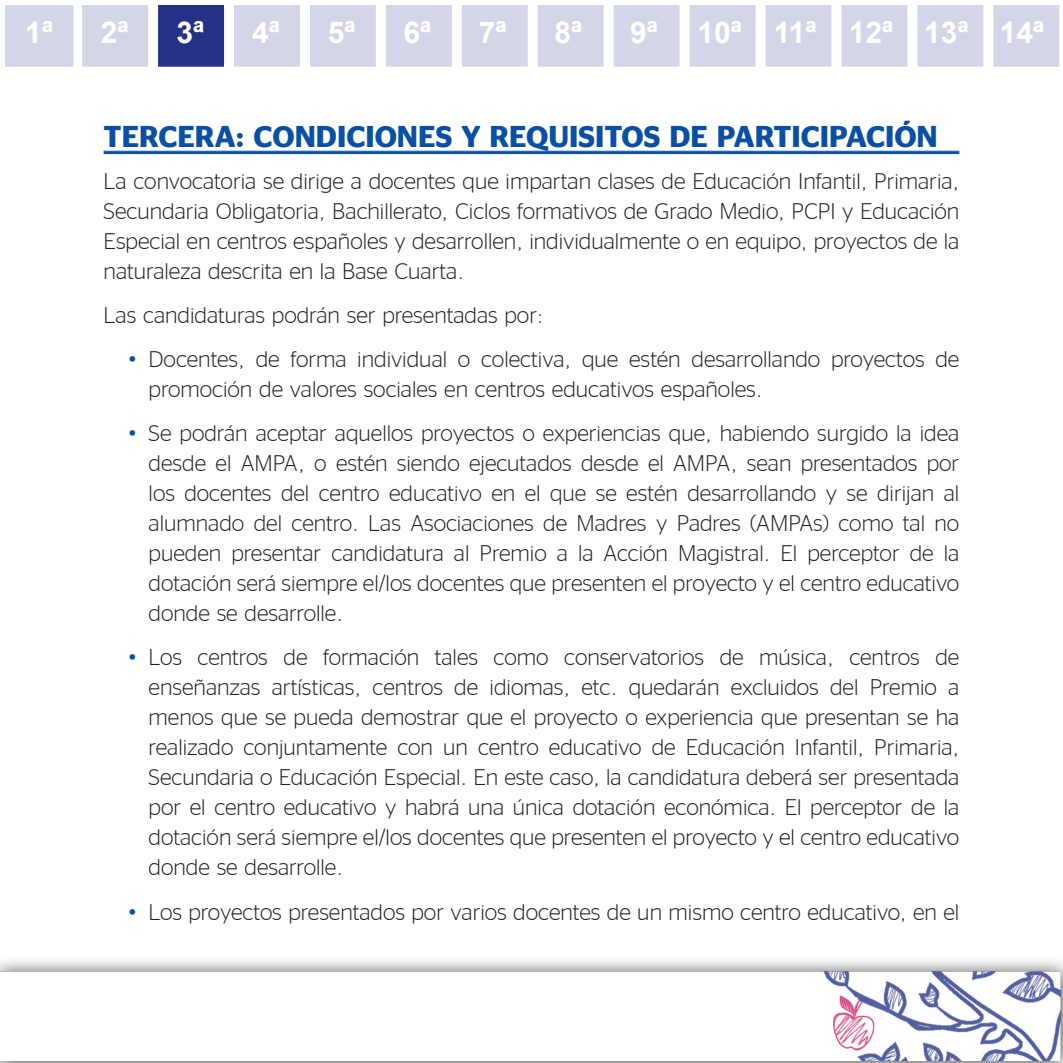
<style>
.page{position:relative;width:1063px;height:1063px;background:#fff}
.page>*{position:absolute;margin:0;border:0;box-sizing:border-box;transform-origin:0 0}
.Subtítulo_granate{font:700 30px "BBVA Office";color:#094fa4}
.t1{font:700 30px "Arial";color:#fff}
.Viñetas_-_dentro{font:300 22.5px/30px "BBVA Office";color:#231f20;text-align:justify}
.Cuerpo{font:300 22.5px/30px "BBVA Office";color:#231f20;text-align:justify}
.s1{font-family:"Arial";font-weight:400;color:#094fa4}
</style>
<div class="page">
<img style="left:0;top:960px;width:1063px;height:103px">
<hr style="left:104px;top:151px;width:855px;height:1px;background:#094fa4">
<hr style="left:104px;top:152px;width:855px;height:2px;background:#094fa4">
<div style="left:77px;top:0;width:76px;height:72px;background:#d4d6e7;border:5px solid #fff"></div>
<div style="left:156px;top:3px;width:71px;height:66px;background:#243286"></div>
<div style="left:153px;top:0;width:76px;height:72px;border:5px solid #fff"></div>
<div style="left:229px;top:0;width:76px;height:72px;background:#d4d6e7;border:5px solid #fff"></div>
<div style="left:0;top:0;width:78px;height:72px;background:#d4d6e7;border:5px solid #fff"></div>
<div style="left:305px;top:0;width:76px;height:72px;background:#d4d6e7;border:5px solid #fff"></div>
<div style="left:381px;top:0;width:76px;height:72px;background:#d4d6e7;border:5px solid #fff"></div>
<div style="left:457px;top:0;width:76px;height:72px;background:#d4d6e7;border:5px solid #fff"></div>
<div style="left:533px;top:0;width:76px;height:72px;background:#d4d6e7;border:5px solid #fff"></div>
<div style="left:609px;top:0;width:76px;height:72px;background:#d4d6e7;border:5px solid #fff"></div>
<div style="left:685px;top:0;width:76px;height:72px;background:#d4d6e7;border:5px solid #fff"></div>
<div style="left:761px;top:0;width:75px;height:72px;background:#d4d6e7;border:5px solid #fff"></div>
<div style="left:836px;top:0;width:76px;height:72px;background:#d4d6e7;border:5px solid #fff"></div>
<div style="left:912px;top:0;width:76px;height:72px;background:#d4d6e7;border:5px solid #fff"></div>
<div style="left:988px;top:0;width:75px;height:72px;background:#d4d6e7;border:5px solid #fff"></div>
<p class="t1" style="left:25px;top:13px;width:29px">1ª</p>
<p class="t1" style="left:101px;top:13px;width:29px">2ª</p>
<p class="t1" style="left:177px;top:13px;width:29px">3ª</p>
<p class="t1" style="left:252px;top:13px;width:29px">4ª</p>
<p class="t1" style="left:328px;top:13px;width:29px">5ª</p>
<p class="t1" style="left:403px;top:13px;width:29px">6ª</p>
<p class="t1" style="left:479px;top:13px;width:29px">7ª</p>
<p class="t1" style="left:555px;top:13px;width:29px">8ª</p>
<p class="t1" style="left:630px;top:13px;width:29px">9ª</p>
<p class="t1" style="left:697px;top:13px;width:46px">10ª</p>
<p class="t1" style="left:774px;top:13px;width:44px">11ª</p>
<p class="t1" style="left:849px;top:13px;width:46px">12ª</p>
<p class="t1" style="left:924px;top:13px;width:46px">13ª</p>
<p class="t1" style="left:1000px;top:13px;width:46px">14ª</p>
<p class="Subtítulo_granate" style="left:104px;top:119px;width:836px">TERCERA: CONDICIONES Y REQUISITOS DE PARTICIPACIÓN</p>
<p class="Cuerpo" style="left:104px;top:165px;width:857px">La convocatoria se dirige a docentes que impartan clases de Educación Infantil, Primaria, Secundaria Obligatoria, Bachillerato, Ciclos formativos de Grado Medio, PCPI y Educación Especial en centros españoles y desarrollen, individualmente o en equipo, proyectos de la naturaleza descrita en la Base Cuarta.</p>
<p class="Cuerpo" style="left:104px;top:300px;width:441px">Las candidaturas podrán ser presentadas por:</p>
<p class="Viñetas_-_dentro" style="left:149px;top:344px;width:812px;text-indent:-20px"><span class="s1">•</span> Docentes, de forma individual o colectiva, que estén desarrollando proyectos de promoción de valores sociales en centros educativos españoles.</p>
<p class="Viñetas_-_dentro" style="left:149px;top:418px;width:812px;text-indent:-20px"><span class="s1">•</span> Se podrán aceptar aquellos proyectos o experiencias que, habiendo surgido la idea desde el AMPA, o estén siendo ejecutados desde el AMPA, sean presentados por los docentes del centro educativo en el que se estén desarrollando y se dirijan al alumnado del centro. Las Asociaciones de Madres y Padres (AMPAs) como tal no pueden presentar candidatura al Premio a la Acción Magistral. El perceptor de la dotación será siempre el/los docentes que presenten el proyecto y el centro educativo donde se desarrolle.</p>
<p class="Viñetas_-_dentro" style="left:149px;top:642px;width:812px;text-indent:-20px"><span class="s1">•</span> Los centros de formación tales como conservatorios de música, centros de enseñanzas artísticas, centros de idiomas, etc. quedarán excluidos del Premio a menos que se pueda demostrar que el proyecto o experiencia que presentan se ha realizado conjuntamente con un centro educativo de Educación Infantil, Primaria, Secundaria o Educación Especial. En este caso, la candidatura deberá ser presentada por el centro educativo y habrá una única dotación económica. El perceptor de la dotación será siempre el/los docentes que presenten el proyecto y el centro educativo donde se desarrolle.</p>
<p class="Viñetas_-_dentro" style="left:129px;top:896px;width:832px"><span class="s1">•</span> Los proyectos presentados por varios docentes de un mismo centro educativo, en el</p>
</div>
